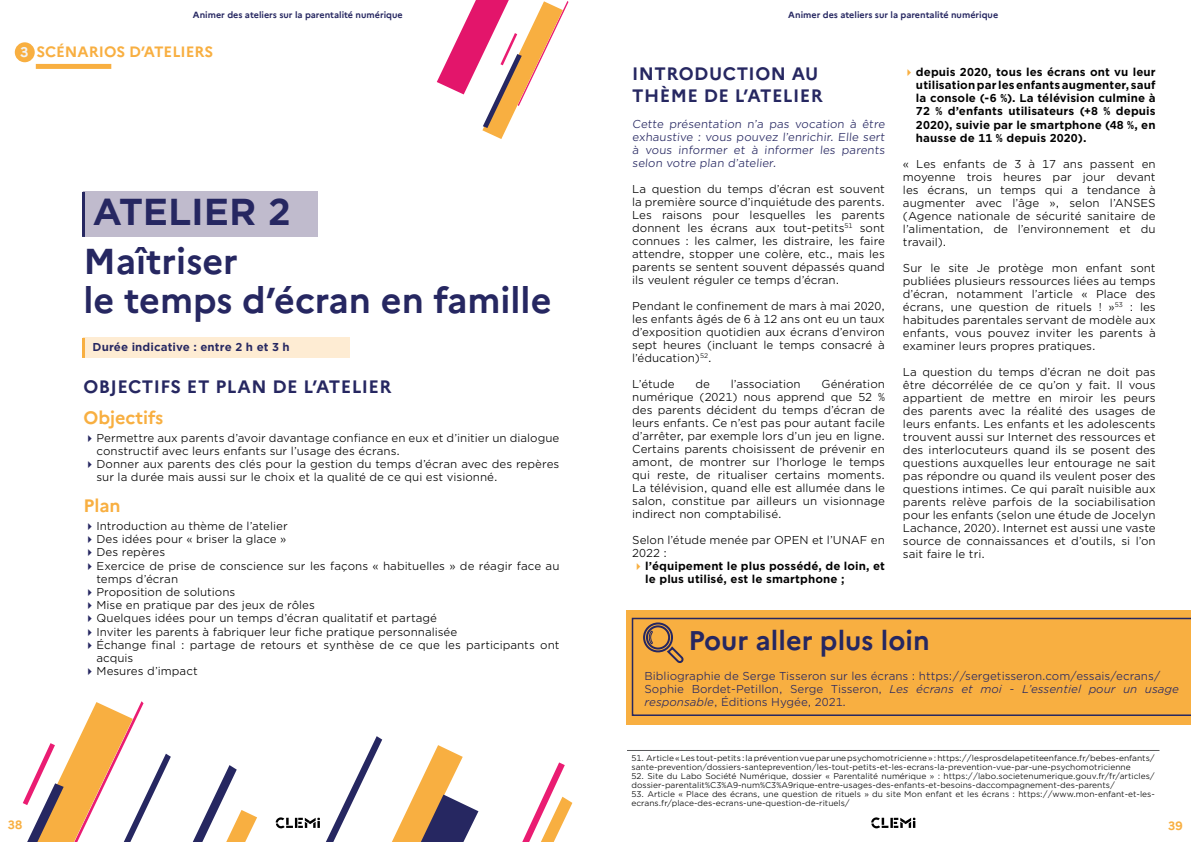
<style>
.page{position:relative;width:1191px;height:842px;background:#fff}
.page>*{position:absolute;margin:0;border:0;box-sizing:border-box;transform-origin:0 0}
.t1{font:700 36px/39px "Marianne";color:#262761}
.t2{font:700 36px "Gotham Office";letter-spacing:-.01em;color:#262761}
.t3{font:700 27px "Marianne";color:#262761}
.t4{font:700 18px/21.6px "Marianne";letter-spacing:.025em;color:#262761}
.t5{font:700 18px "Marianne";color:#f8af41}
.t6{font:700 15px "Marianne";color:#f8af41}
.t7{font:700 12px "Marianne";color:#f8af41}
.t8{font:11px/13px "Gotham Office";color:#000;text-align:justify}
.t9{font:11px/13px "Gotham Office";color:#262761;text-align:justify}
.t10{font:700 11px/13.2px "Gotham Office";letter-spacing:.01em;color:#000}
.t11{font:700 11px "Gotham Office";letter-spacing:.005em;color:#262761}
.t12{font:700 9px "Marianne";color:#262761}
.t13{font:8px/9px "Gotham Office";color:#000}
.s1{font-size:14px;color:#f1f3f4}
.s2{font-style:italic}
</style>
<div class="page">
<div style="left:36px;top:64px;width:75px;height:5px;background:#f8af41"></div>
<div style="left:15px;top:42px;width:20px;height:20px;background:#f8af41;border-radius:50%"></div>
<svg style="left:437px;top:0;width:131px;height:139px"></svg>
<div style="left:626px;top:610px;width:565px;height:115px;background:#f8af41"></div>
<svg style="left:632px;top:618px;width:559px;height:98px"></svg>
<svg style="left:642px;top:621px;width:43px;height:44px"></svg>
<hr style="left:627px;top:750px;width:532px;height:1px;background:#58595b">
<svg style="left:871px;top:817px;width:44px;height:11px"></svg>
<svg style="left:276px;top:817px;width:44px;height:11px"></svg>
<svg style="left:23px;top:701px;width:148px;height:141px"></svg>
<svg style="left:326px;top:736px;width:56px;height:106px"></svg>
<svg style="left:193px;top:765px;width:64px;height:77px"></svg>
<svg style="left:522px;top:762px;width:50px;height:80px"></svg>
<svg style="left:392px;top:745px;width:86px;height:97px"></svg>
<div style="left:83px;top:338px;width:267px;height:20px;background:#feecd3"></div>
<hr style="left:82px;top:338px;width:3px;height:20px;background:#f8af41">
<div style="left:83px;top:192px;width:235px;height:45px;background:#c0bbcd"></div>
<hr style="left:82px;top:192px;width:3px;height:45px;background:#262761">
<p class="t12" style="left:193px;top:9px;width:211px">Animer des ateliers sur la parentalité numérique</p>
<p class="t12" style="left:788px;top:9px;width:211px">Animer des ateliers sur la parentalité numérique</p>
<h3 class="t6" style="left:20px;top:43px;width:194px"><span class="s1">3</span> SCÉNARIOS D’ATELIERS</h3>
<h3 class="t4" style="left:632px;top:63px;width:192px">INTRODUCTION AU<br>THÈME DE L’ATELIER</h3>
<p class="t9" style="left:632px;top:117px;width:255px">Cette présentation n’a pas vocation à être exhaustive : vous pouvez l’enrichir. Elle sert à vous informer et à informer les parents selon votre plan d’atelier.</p>
<p class="t8" style="left:632px;top:182px;width:254px">La question du temps d’écran est souvent la première source d’inquiétude des parents.<br>Les raisons pour lesquelles les parents donnent les écrans aux tout-petits<sup>51</sup> sont connues : les calmer, les distraire, les faire attendre, stopper une colère, etc., mais les parents se sentent souvent dépassés quand ils veulent réguler ce temps d’écran.</p>
<p class="t8" style="left:632px;top:299px;width:254px">Pendant le confinement de mars à mai 2020, les enfants âgés de 6 à 12 ans ont eu un taux d’exposition quotidien aux écrans d’environ sept heures (incluant le temps consacré à l’éducation)<sup>52</sup>.</p>
<p class="t8" style="left:632px;top:377px;width:44px">L’étude</p>
<p class="t8" style="left:695px;top:377px;width:16px">de</p>
<p class="t8" style="left:730px;top:377px;width:72px">l’association</p>
<p class="t10" style="left:916px;top:65px;width:241px;text-align:justify">depuis 2020, tous les écrans ont vu leur utilisation par les enfants augmenter, sauf la console (-6 %). La télévision culmine à 72 % d’enfants utilisateurs (+8 % depuis 2020), suivie par le smartphone (48 %, en hausse de 11 % depuis 2020).</p>
<p class="t8" style="left:903px;top:157px;width:254px">« Les enfants de 3 à 17 ans passent en moyenne trois heures par jour devant les écrans, un temps qui a tendance à augmenter avec l’âge », selon l’ANSES (Agence nationale de sécurité sanitaire de l’alimentation, de l’environnement et du travail).</p>
<p class="t8" style="left:903px;top:261px;width:254px">Sur le site Je protège mon enfant sont publiées plusieurs ressources liées au temps d’écran, notamment l’article « Place des écrans, une question de rituels ! »<sup>53</sup> : les habitudes parentales servant de modèle aux enfants, vous pouvez inviter les parents à examiner leurs propres pratiques.</p>
<p class="t8" style="left:903px;top:365px;width:254px">La question du temps d’écran ne doit pas être décorrélée de ce qu’on y fait. Il vous appartient de mettre en miroir les peurs des parents avec la réalité des usages de leurs enfants. Les enfants et les adolescents trouvent aussi sur Internet des ressources et des interlocuteurs quand ils se posent des questions auxquelles leur entourage ne sait pas répondre ou quand ils veulent poser des questions intimes. Ce qui paraît nuisible aux parents relève parfois de la sociabilisation pour les enfants (selon une étude de Jocelyn Lachance, 2020). Internet est aussi une vaste source de connaissances et d’outils, si l’on sait faire le tri.</p>
<h1 class="t2" style="left:92px;top:187px;width:200px">ATELIER 2</h1>
<h1 class="t1" style="left:83px;top:242px;width:469px">Maîtriser<br>le temps d’écran en famille</h1>
<p class="t11" style="left:92px;top:340px;width:199px">Durée indicative : entre 2 h et 3 h</p>
<p class="t8" style="left:632px;top:377px;width:254px;text-indent:189px">Génération numérique (2021) nous apprend que 52 % des parents décident du temps d’écran de leurs enfants. Ce n’est pas pour autant facile d’arrêter, par exemple lors d’un jeu en ligne.<br>Certains parents choisissent de prévenir en amont, de montrer sur l’horloge le temps qui reste, de ritualiser certains moments.<br>La télévision, quand elle est allumée dans le salon, constitue par ailleurs un visionnage indirect non comptabilisé.</p>
<p class="t8" style="left:632px;top:533px;width:254px">Selon l’étude menée par OPEN et l’UNAF en<br>2022 :</p>
<p class="t10" style="left:645px;top:559px;width:241px">l’équipement le plus possédé, de loin, et le plus utilisé, est le smartphone ;</p>
<h3 class="t4" style="left:83px;top:376px;width:310px">OBJECTIFS ET PLAN DE L’ATELIER</h3>
<h3 class="t5" style="left:83px;top:407px;width:81px">Objectifs</h3>
<p class="t8" style="left:96px;top:431px;width:464px;text-align:left">Permettre aux parents d’avoir davantage confiance en eux et d’initier un dialogue constructif avec leurs enfants sur l’usage des écrans.<br>Donner aux parents des clés pour la gestion du temps d’écran avec des repères sur la durée mais aussi sur le choix et la qualité de ce qui est visionné.</p>
<h3 class="t5" style="left:83px;top:495px;width:39px">Plan</h3>
<p class="t8" style="left:96px;top:519px;width:464px;text-align:left">Introduction au thème de l’atelier<br>Des idées pour « briser la glace »<br>Des repères<br>Exercice de prise de conscience sur les façons « habituelles » de réagir face au temps d’écran<br>Proposition de solutions<br>Mise en pratique par des jeux de rôles<br>Quelques idées pour un temps d’écran qualitatif et partagé<br>Inviter les parents à fabriquer leur fiche pratique personnalisée<br>Échange final : partage de retours et synthèse de ce que les participants ont acquis<br>Mesures d’impact</p>
<h2 class="t3" style="left:688px;top:624px;width:243px">Pour aller plus loin</h2>
<p class="t9" style="left:644px;top:669px;width:536px;text-align:left">Bibliographie de Serge Tisseron sur les écrans : https://sergetisseron.com/essais/ecrans/<br>Sophie Bordet-Petillon, Serge Tisseron, <span class="s2">Les écrans et moi - L’essentiel pour un usage responsable</span>, Éditions Hygée, 2021.</p>
<p class="t13" style="left:631px;top:754px;width:525px">51. Article «Les tout-petits : la prévention vue par une psychomotricienne» : https://lesprosdelapetiteenfance.fr/bebes-enfants/ sante-prevention/dossiers-santeprevention/les-tout-petits-et-les-ecrans-la-prevention-vue-par-une-psychomotricienne</p>
<p class="t13" style="left:631px;top:772px;width:525px">52. Site du Labo Société Numérique, dossier « Parentalité numérique » : https://labo.societenumerique.gouv.fr/fr/articles/ dossier-parentalit%C3%A9-num%C3%A9rique-entre-usages-des-enfants-et-besoins-daccompagnement-des-parents/</p>
<p class="t13" style="left:631px;top:790px;width:525px">53. Article « Place des écrans, une question de rituels » du site Mon enfant et les écrans : https://www.mon-enfant-et-les&shy;ecrans.fr/place-des-ecrans-une-question-de-rituels/</p>
<p class="t7" style="left:8px;top:818px;width:16px">38</p>
<p class="t7" style="left:1168px;top:818px;width:16px">39</p>
</div>
